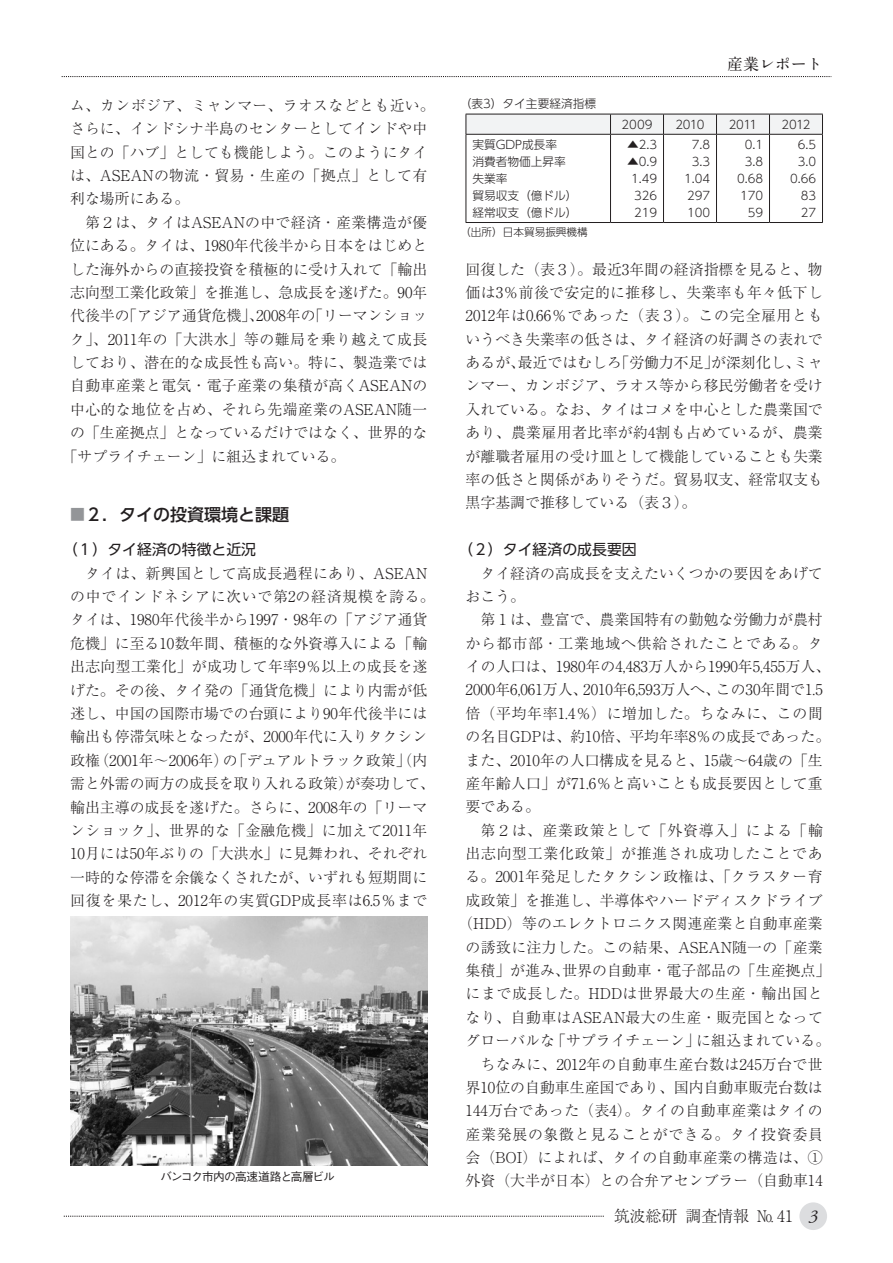
<style>
.page{position:relative;width:893px;height:1263px;background:#fff}
.page>*{position:absolute;margin:0;border:0;box-sizing:border-box;transform-origin:0 0}
.t1{font:500 16.95px "UD Shin Go Pro";color:#231f20}
.t2{font:300 15.9px "Ryumin Pr 6";color:#231f20}
.t3{font:700 15.9px "A1 Mincho Std";color:#231f20}
.t4{font:300 14.85px/23.4px "Ryumin Pr 6";color:#231f20}
.t5{font:300 14.85px "Ryumin Pr 6";letter-spacing:.025em;color:#231f20}
.t6{font:300 14.85px "Ryumin Pr 6";letter-spacing:.03em;color:#231f20}
.t7{font:300 14.85px "Ryumin Pr 6";letter-spacing:.02em;color:#231f20}
.t8{font:300 14.85px "Ryumin Pr 6";letter-spacing:.035em;color:#231f20}
.t9{font:14.85px "UD Shin Go Pro";color:#231f20}
.t10{font:300 14.85px "Ryumin Pr 6";letter-spacing:.04em;color:#231f20}
.t11{font:300 14.85px "Ryumin Pr 6";letter-spacing:.045em;color:#231f20}
.t12{font:300 14.85px "Ryumin Pr 6";letter-spacing:.05em;color:#231f20}
.t13{font:300 14.85px "Ryumin Pr 6";letter-spacing:.055em;color:#231f20}
.t14{font:300 11.7px/17px "UD Shin Go Pro";color:#231f20;text-align:right}
.t15{font:500 11.7px "Gothic BBB Pr 6";letter-spacing:-.06em;color:#231f20}
.t16{font:300 10.65px "UD Shin Go Pro";color:#231f20}
.s1{font-family:"Ryumin Pr 6";font-weight:300;font-size:14.85px;color:#939598}
.s2{font-family:"Adobe Garamond Pro";font-weight:400;font-style:italic;font-size:18px}
</style>
<div class="page">
<div style="left:799px;top:1202px;width:28px;height:28px;background:#dcdddf;border-radius:50%"></div>
<svg style="left:64px;top:1216px;width:540px;height:1px"></svg>
<svg style="left:62px;top:76px;width:769px;height:1px"></svg>
<svg style="left:466px;top:114px;width:357px;height:20px"></svg>
<hr style="left:466px;top:134px;width:144px;height:1px;background:#231f20">
<hr style="left:466px;top:135px;width:1px;height:87px;background:#231f20">
<hr style="left:610px;top:134px;width:53px;height:1px;background:#231f20">
<hr style="left:610px;top:135px;width:1px;height:87px;background:#231f20">
<hr style="left:663px;top:134px;width:53px;height:1px;background:#231f20">
<hr style="left:663px;top:135px;width:1px;height:87px;background:#231f20">
<hr style="left:716px;top:134px;width:53px;height:1px;background:#231f20">
<hr style="left:716px;top:135px;width:1px;height:87px;background:#231f20">
<hr style="left:769px;top:134px;width:54px;height:1px;background:#231f20">
<hr style="left:769px;top:135px;width:1px;height:87px;background:#231f20">
<hr style="left:822px;top:135px;width:1px;height:87px;background:#231f20">
<hr style="left:466px;top:222px;width:144px;height:1px;background:#231f20">
<hr style="left:610px;top:222px;width:53px;height:1px;background:#231f20">
<hr style="left:663px;top:222px;width:53px;height:1px;background:#231f20">
<hr style="left:716px;top:222px;width:53px;height:1px;background:#231f20">
<hr style="left:769px;top:222px;width:54px;height:1px;background:#231f20">
<img style="left:70px;top:916px;width:357px;height:249px">
<p class="t4" style="left:70px;top:93px;width:366px">ム、カンボジア、ミャンマー、ラオスなどとも近い。さらに、インドシナ半島のセンターとしてインドや中国との「ハブ」としても機能しよう。このようにタイは、ASEANの物流・貿易・生産の「拠点」として有利な場所にある。</p>
<p class="t5" style="left:85px;top:211px;width:344px">第２は、タイはASEANの中で経済・産業構造が優</p>
<p class="t4" style="left:70px;top:233px;width:359px">位にある。タイは、1980年代後半から日本をはじめと</p>
<p class="t4" style="left:70px;top:256px;width:359px">した海外からの直接投資を積極的に受け入れて「輸出</p>
<p class="t4" style="left:70px;top:280px;width:359px">志向型工業化政策」を推進し、急成長を遂げた。90年</p>
<p class="t4" style="left:70px;top:303px;width:359px">代後半の「アジア通貨危機」、2008年の「リーマンショッ</p>
<p class="t6" style="left:70px;top:327px;width:359px">ク」、2011年の「大洪水」等の難局を乗り越えて成長</p>
<p class="t4" style="left:70px;top:350px;width:359px">しており、潜在的な成長性も高い。特に、製造業では</p>
<p class="t7" style="left:70px;top:374px;width:359px">自動車産業と電気・電子産業の集積が高くASEANの</p>
<p class="t7" style="left:70px;top:398px;width:359px">中心的な地位を占め、それら先端産業のASEAN随一</p>
<p class="t4" style="left:70px;top:420px;width:359px">の「生産拠点」となっているだけではなく、世界的な</p>
<p class="t4" style="left:63px;top:443px;width:284px">「サプライチェーン」に組込まれている。</p>
<p class="t1" style="left:70px;top:501px;width:220px"><span class="s1">■</span>２．タイの投資環境と課題</p>
<p class="t9" style="left:63px;top:538px;width:195px">（１）タイ経済の特徴と近況</p>
<p class="t4" style="left:70px;top:560px;width:366px;text-align:center">タイは、新興国として高成長過程にあり、ASEAN<br>の中でインドネシアに次いで第2の経済規模を誇る。タイは、1980年代後半から1997・98年の「アジア通貨危機」に至る10数年間、積極的な外資導入による「輸出志向型工業化」が成功して年率9％以上の成長を遂げた。その後、タイ発の「通貨危機」により内需が低迷し、中国の国際市場での台頭により90年代後半には輸出も停滞気味となったが、2000年代に入りタクシン政権（2001年～2006年）の「デュアルトラック政策」（内需と外需の両方の成長を取り入れる政策）が奏功して、輸出主導の成長を遂げた。さらに、2008年の「リーマンショック」、世界的な「金融危機」に加えて2011年<br>10月には50年ぶりの「大洪水」に見舞われ、それぞれ一時的な停滞を余儀なくされたが、いずれも短期間に回復を果たし、2012年の実質GDP成長率は6.5％まで</p>
<p class="t15" style="left:160px;top:1167px;width:176px">バンコク市内の高速道路と高層ビル</p>
<p class="t14" style="left:460px;top:95px;width:138px">（表3）タイ主要経済指標</p>
<p class="t3" style="left:727px;top:51px;width:97px">産業レポート</p>
<p class="t14" style="left:622px;top:115px;width:32px">2009</p>
<p class="t14" style="left:675px;top:115px;width:31px">2010</p>
<p class="t14" style="left:729px;top:115px;width:30px">2011</p>
<p class="t14" style="left:781px;top:115px;width:30px">2012</p>
<p class="t14" style="left:472px;top:135px;width:107px;text-align:left">実質GDP成長率<br>消費者物価上昇率失業率<br>貿易収支（億ドル）経常収支（億ドル）</p>
<p class="t14" style="left:627px;top:135px;width:32px">▲2.3</p>
<p class="t14" style="left:627px;top:152px;width:32px;text-align:center">▲0.9<br>1.49<br>326<br>219</p>
<p class="t16" style="left:460px;top:224px;width:129px">（出所）日本貿易振興機構</p>
<p class="t14" style="left:684px;top:136px;width:28px">7.8<br>3.3<br>1.04<br>297<br>100</p>
<p class="t14" style="left:737px;top:136px;width:28px">0.1<br>3.8<br>0.68<br>170<br>59</p>
<p class="t14" style="left:790px;top:136px;width:28px">6.5<br>3.0<br>0.66<br>83<br>27</p>
<p class="t4" style="left:466px;top:256px;width:359px;text-align:justify">回復した（表３）。最近3年間の経済指標を見ると、物価は3％前後で安定的に推移し、失業率も年々低下し2012年は0.66％であった（表３）。この完全雇用ともいうべき失業率の低さは、タイ経済の好調さの表れであるが、最近ではむしろ「労働力不足」が深刻化し、ミャンマー、カンボジア、ラオス等から移民労働者を受け入れている。なお、タイはコメを中心とした農業国であり、農業雇用者比率が約4割も占めているが、農業が離職者雇用の受け皿として機能していることも失業率の低さと関係がありそうだ。貿易収支、経常収支も黒字基調で推移している（表３）。</p>
<p class="t9" style="left:458px;top:537px;width:180px">（２）タイ経済の成長要因</p>
<p class="t4" style="left:466px;top:560px;width:359px;text-indent:15px">タイ経済の高成長を支えたいくつかの要因をあげておこう。</p>
<p class="t4" style="left:466px;top:607px;width:366px;text-indent:15px">第１は、豊富で、農業国特有の勤勉な労働力が農村から都市部・工業地域へ供給されたことである。タイの人口は、1980年の4,483万人から1990年5,455万人、<br>2000年6,061万人、2010年6,593万人へ、この30年間で1.5倍（平均年率1.4％）に増加した。ちなみに、この間の名目GDPは、約10倍、平均年率8％の成長であった。また、2010年の人口構成を見ると、15歳～64歳の「生産年齢人口」が71.6％と高いことも成長要因として重要である。</p>
<p class="t13" style="left:480px;top:818px;width:344px">第２は、産業政策として「外資導入」による「輸</p>
<p class="t11" style="left:466px;top:842px;width:359px">出志向型工業化政策」が推進され成功したことであ</p>
<p class="t6" style="left:466px;top:865px;width:359px">る。2001年発足したタクシン政権は、「クラスター育</p>
<p class="t4" style="left:466px;top:888px;width:359px">成政策」を推進し、半導体やハードディスクドライブ</p>
<p class="t4" style="left:458px;top:911px;width:366px">（HDD）等のエレクトロニクス関連産業と自動車産業</p>
<p class="t5" style="left:466px;top:935px;width:359px">の誘致に注力した。この結果、ASEAN随一の「産業</p>
<p class="t4" style="left:466px;top:958px;width:366px">集積」が進み、世界の自動車・電子部品の「生産拠点」</p>
<p class="t10" style="left:466px;top:982px;width:359px">にまで成長した。HDDは世界最大の生産・輸出国と</p>
<p class="t5" style="left:466px;top:1005px;width:359px">なり、自動車はASEAN最大の生産・販売国となって</p>
<p class="t4" style="left:466px;top:1028px;width:366px">グローバルな「サプライチェーン」に組込まれている。</p>
<p class="t8" style="left:480px;top:1052px;width:344px">ちなみに、2012年の自動車生産台数は245万台で世</p>
<p class="t4" style="left:466px;top:1075px;width:359px">界10位の自動車生産国であり、国内自動車販売台数は</p>
<p class="t5" style="left:466px;top:1099px;width:359px">144万台であった（表4）。タイの自動車産業はタイの</p>
<p class="t12" style="left:466px;top:1122px;width:359px">産業発展の象徴と見ることができる。タイ投資委員</p>
<p class="t4" style="left:466px;top:1145px;width:359px">会（BOI）によれば、タイの自動車産業の構造は、①</p>
<p class="t4" style="left:466px;top:1168px;width:359px">外資（大半が日本）との合弁アセンブラー（自動車14</p>
<p class="t2" style="left:614px;top:1204px;width:206px">筑波総研調査情報 № 41 <span class="s2">3</span></p>
</div>
